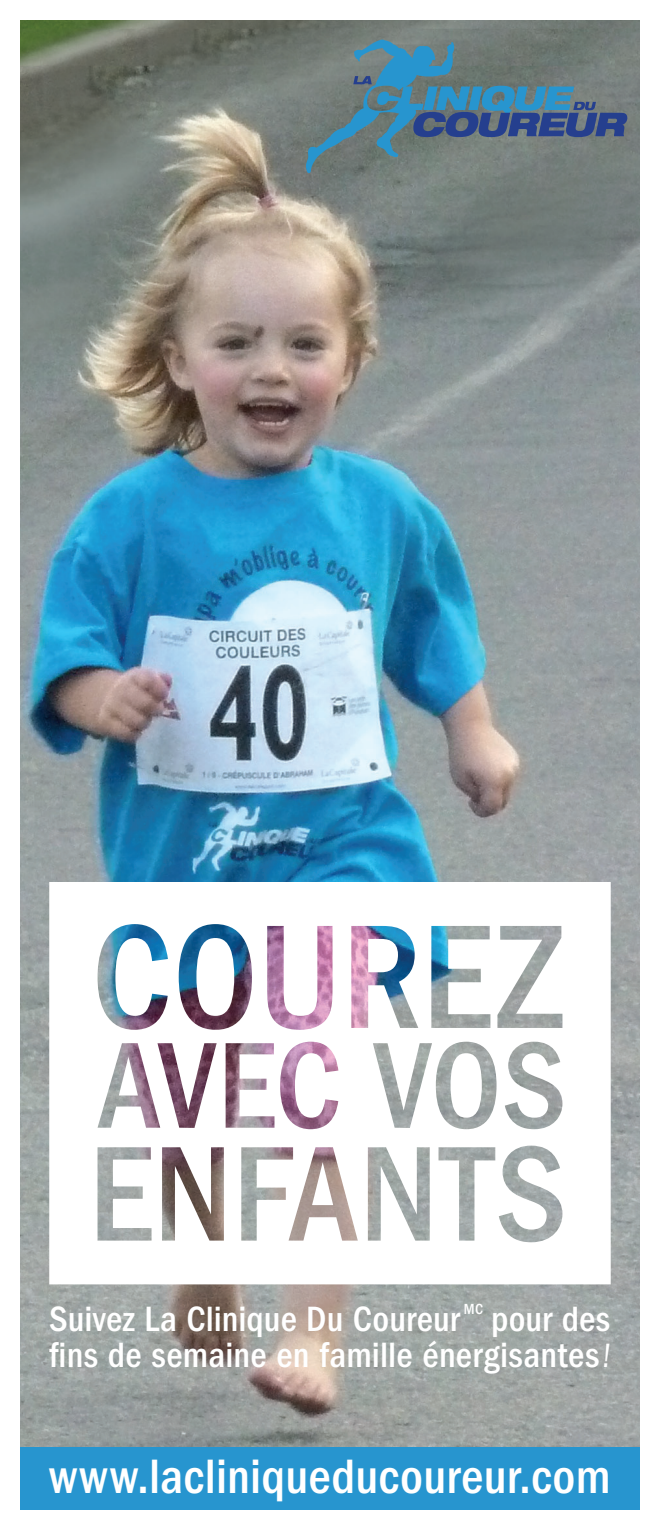
<style>
.page{position:relative;width:660px;height:1530px;background:#fff}
.page>*{position:absolute;margin:0;border:0;box-sizing:border-box;transform-origin:0 0}
.t1{font:500 condensed 50px "Franklin Gothic";letter-spacing:.005em;color:#fff}
.t2{font:500 condensed 36.5px/36.5px "Franklin Gothic";letter-spacing:.005em;color:#fff;text-align:right}
.t3{font:500 condensed 15.25px "Franklin Gothic";color:#fff}
.s1{font-family:"Franklin Gothic Book Cmpr";font-weight:400;font-stretch:normal;font-size:35px}
</style>
<div class="page">
<img style="left:21px;top:21px;width:618px;height:1426px">
<div style="left:0;top:1447px;width:660px;height:83px;background:#2795cf"></div>
<svg style="left:49px;top:882px;width:562px;height:402px"></svg>
<svg style="left:306px;top:40px;width:322px;height:133px;background:#607b88"></svg>
<div style="left:0;top:0;width:660px;height:1530px;border:20px solid #fff"></div>
<p class="t2" style="left:49px;top:1300px;width:412px">Suivez La Clinique Du Coureur</p>
<p class="t3" style="left:464px;top:1300px;width:21px">MC</p>
<p class="t2" style="left:49px;top:1300px;width:567px">pour des<br>fins de semaine en famille énergisantes<span class="s1">!</span></p>
<p class="t1" style="left:49px;top:1448px;width:563px">www.lacliniqueducoureur.com</p>
</div>
